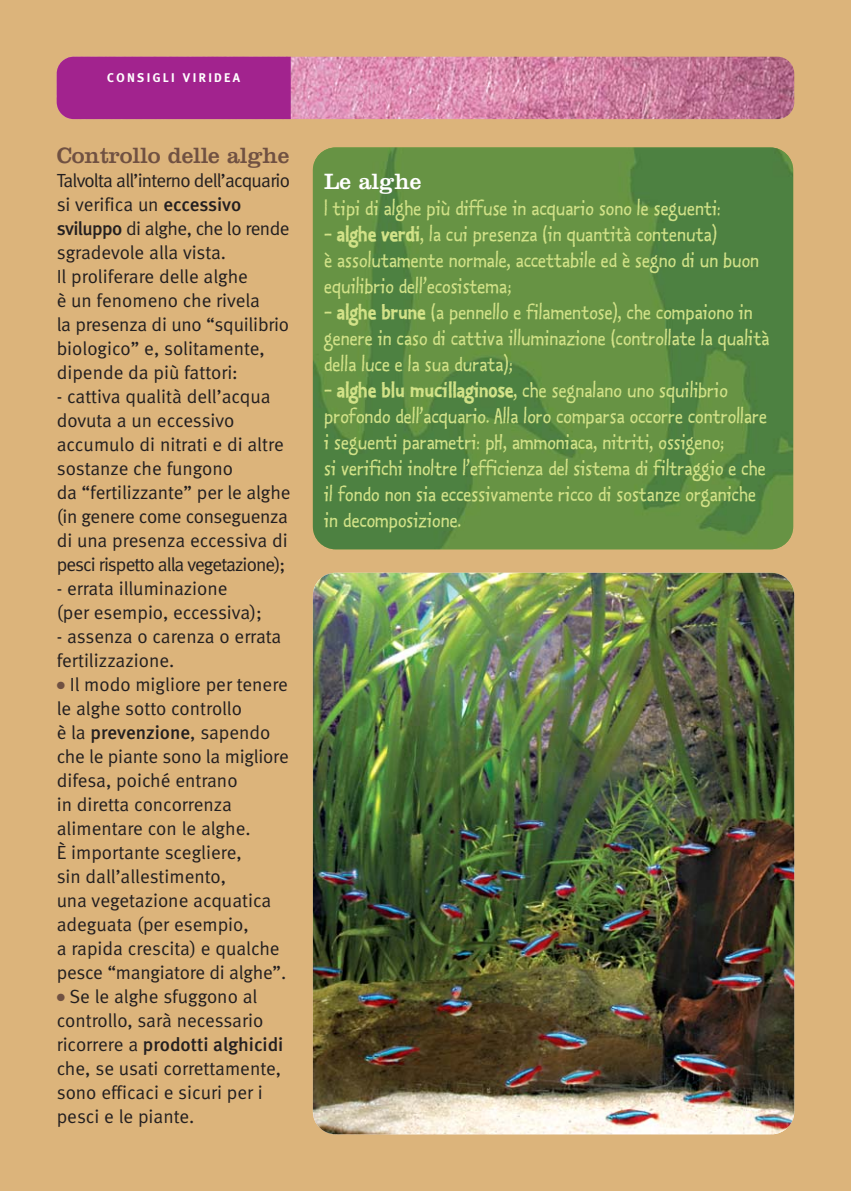
<style>
.page{position:relative;width:851px;height:1191px;background:#fff}
.page>*{position:absolute;margin:0;border:0;box-sizing:border-box;transform-origin:0 0}
.t1{font:24px/26px "Kosmik Plain Three";color:#d2e288}
.t2{font:23px "Clarendon";letter-spacing:-.005em;color:#705142}
.t3{font:23px "Clarendon";color:#fff}
.t4{font:19px/24px "Meta Normal";color:#231f20}
.t5{font:500 19px "Meta";color:#231f20}
.t6{font:700 12.6px "Meta";letter-spacing:.185em;color:#fff}
.s1{font-family:"Meta";font-weight:500}
.s2{color:#705142}
.s3{font-family:"Meta Normal";font-weight:400}
.s4{font-family:"Kosmik Bold Three"}
</style>
<div class="page">
<div style="left:0;top:0;width:850px;height:1191px;background:#dcb47b"></div>
<img style="left:57px;top:57px;width:737px;height:62px;border-radius:17px">
<div style="left:57px;top:57px;width:234px;height:62px;background:#a2238e"></div>
<img style="left:313px;top:147px;width:480px;height:402px;border-radius:23px">
<img style="left:313px;top:573px;width:481px;height:561px;border-radius:23px">
<p class="t6" style="left:107px;top:73px;width:134px">CONSIGLI VIRIDEA</p>
<p class="t2" style="left:57px;top:147px;width:234px">Controllo delle alghe</p>
<p class="t4" style="left:57px;top:170px;width:235px">Talvolta all’interno dell’acquario si verifica un <span class="s1">eccessivo sviluppo</span> di alghe, che lo rende sgradevole alla vista.<br>Il proliferare delle alghe<br>è un fenomeno che rivela<br>la presenza di uno “squilibrio biologico” e, solitamente, dipende da più fattori:</p>
<p class="t4" style="left:57px;top:386px;width:235px">- cattiva qualità dell’acqua dovuta a un eccessivo accumulo di nitrati e di altre sostanze che fungono<br>da “fertilizzante” per le alghe (in genere come conseguenza di una presenza eccessiva di pesci rispetto alla vegetazione);</p>
<p class="t4" style="left:57px;top:578px;width:207px">- errata illuminazione (per esempio, eccessiva);</p>
<p class="t4" style="left:57px;top:626px;width:226px">- assenza o carenza o errata fertilizzazione.</p>
<p class="t4" style="left:57px;top:674px;width:233px"><span class="s2">●</span> Il modo migliore per tenere le alghe sotto controllo<br>è la <span class="s1">prevenzione</span>, sapendo che le piante sono la migliore difesa, poiché entrano<br>in diretta concorrenza alimentare con le alghe.<br>È importante scegliere,<br>sin dall’allestimento,<br>una vegetazione acquatica adeguata (per esempio,<br>a rapida crescita) e qualche pesce “mangiatore di alghe”.</p>
<p class="t4" style="left:57px;top:986px;width:208px"><span class="s2">●</span> Se le alghe sfuggono al controllo, sarà necessario</p>
<p class="t5" style="left:57px;top:1037px;width:228px"><span class="s3">ricorrere a</span> prodotti alghicidi</p>
<p class="t4" style="left:57px;top:1058px;width:226px">che, se usati correttamente, sono efficaci e sicuri per i pesci e le piante.</p>
<p class="t3" style="left:324px;top:173px;width:99px">Le alghe</p>
<p class="t1" style="left:324px;top:193px;width:398px">I tipi di alghe più diffuse in acquario sono le seguenti:</p>
<p class="t1" style="left:324px;top:219px;width:436px">- <span class="s4">alghe verdi</span>, la cui presenza (in quantità contenuta)<br>è assolutamente normale, accettabile ed è segno di un buon equilibrio dell’ecosistema;</p>
<p class="t1" style="left:324px;top:297px;width:446px">- <span class="s4">alghe brune</span> (a pennello e filamentose), che compaiono in genere in caso di cattiva illuminazione (controllate la qualità della luce e la sua durata);</p>
<p class="t1" style="left:324px;top:375px;width:444px">- <span class="s4">alghe blu mucillaginose</span>, che segnalano uno squilibrio profondo dell’acquario. Alla loro comparsa occorre controllare i seguenti parametri: pH, ammoniaca, nitriti, ossigeno;<br>si verifichi inoltre l’efficienza del sistema di filtraggio e che il fondo non sia eccessivamente ricco di sostanze organiche in decomposizione.</p>
</div>
